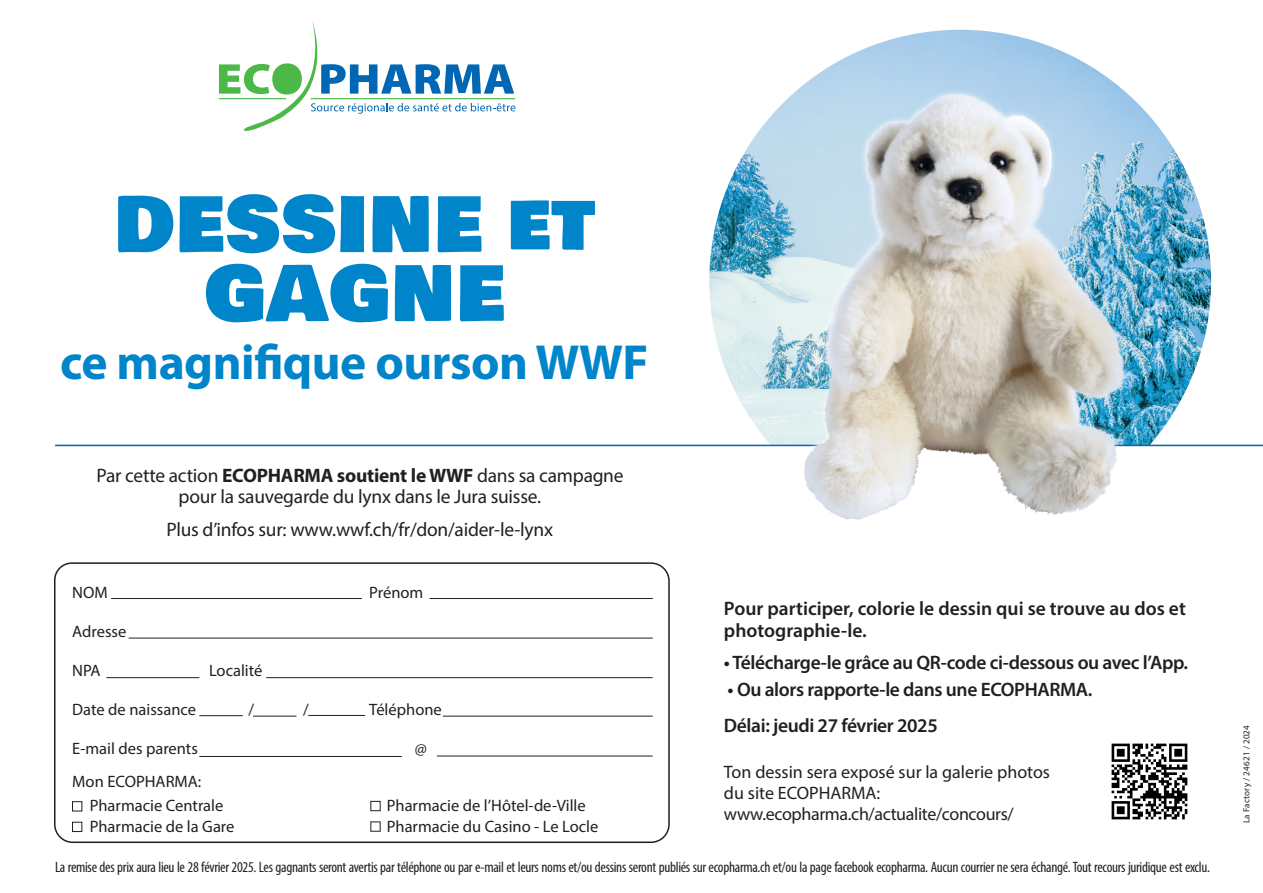
<style>
.page{position:relative;width:1263px;height:893px;background:#fff}
.page>*{position:absolute;margin:0;border:0;box-sizing:border-box;transform-origin:0 0}
.t1{font:75px/69px "Bowlby One SC";letter-spacing:.02em;color:#0084ca;text-align:center}
.t2{font:700 49.5px "Myriad Pro";letter-spacing:-.01em;color:#0084ca}
.t3{font:19.5px "Myriad Pro";letter-spacing:-.015em;color:#231f20}
.t4{font:600 19.5px "Myriad Pro";letter-spacing:-.02em;color:#231f20}
.t5{font:600 19.5px/22.5px "Myriad Pro";color:#231f20}
.t6{font:18px "Myriad Pro";color:#231f20}
.t7{font:18px "Myriad Pro";letter-spacing:-.02em;color:#231f20}
.t8{font:16.5px "Myriad Pro";color:#231f20}
.t9{font:condensed 15px "Myriad Pro";letter-spacing:-.02em;color:#231f20}
.TEXTE_COURANT{font:9px "Myriad Pro";letter-spacing:.02em;color:#231f20}
.s1{font-weight:700}
</style>
<div class="page">
<img style="left:709px;top:30px;width:502px;height:501px;border-radius:251px">
<div style="left:54px;top:562px;width:616px;height:281px;border:2px solid #231f20;border-radius:18px"></div>
<hr style="left:111px;top:598px;width:251px;height:1px;background:#231f20">
<hr style="left:430px;top:598px;width:223px;height:1px;background:#231f20">
<hr style="left:129px;top:638px;width:524px;height:1px;background:#231f20">
<hr style="left:106px;top:677px;width:93px;height:1px;background:#231f20">
<hr style="left:266px;top:677px;width:387px;height:1px;background:#231f20">
<hr style="left:443px;top:716px;width:210px;height:1px;background:#231f20">
<hr style="left:199px;top:715px;width:44px;height:1px;background:#231f20">
<hr style="left:253px;top:716px;width:43px;height:1px;background:#231f20">
<hr style="left:308px;top:715px;width:57px;height:1px;background:#231f20">
<div style="left:72px;top:801px;width:10px;height:10px;border:1px solid #231f20"></div>
<div style="left:72px;top:822px;width:10px;height:10px;border:1px solid #231f20"></div>
<div style="left:371px;top:801px;width:9px;height:10px;border:1px solid #231f20"></div>
<hr style="left:199px;top:756px;width:203px;height:1px;background:#231f20">
<hr style="left:437px;top:756px;width:216px;height:1px;background:#231f20">
<svg style="left:219px;top:22px;width:296px;height:109px"></svg>
<hr style="left:55px;top:445px;width:1208px;height:1px;background:#0166b3">
<img style="left:762px;top:61px;width:404px;height:470px">
<img style="left:1111px;top:743px;width:77px;height:77px">
<p class="t1" style="left:114px;top:192px;width:482px">DESSINE et<br>GAGNE</p>
<p class="t2" style="left:60px;top:330px;width:590px">ce magnifique ourson WWF</p>
<p class="t3" style="left:96px;top:463px;width:529px">Par cette action <span class="s1">ECOPHARMA soutient le WWF</span> dans sa campagne</p>
<p class="t3" style="left:179px;top:484px;width:364px">pour la sauvegarde du lynx dans le Jura suisse.</p>
<p class="t3" style="left:166px;top:517px;width:388px">Plus d’infos sur: www.wwf.ch/fr/don/aider-le-lynx</p>
<p class="t8" style="left:72px;top:582px;width:37px">NOM</p>
<p class="t8" style="left:369px;top:582px;width:55px">Prénom</p>
<p class="t8" style="left:72px;top:621px;width:56px">Adresse</p>
<p class="t8" style="left:72px;top:660px;width:30px">NPA</p>
<p class="t8" style="left:209px;top:660px;width:55px">Localité</p>
<p class="t8" style="left:72px;top:699px;width:125px">Date de naissance</p>
<p class="t8" style="left:249px;top:699px;width:7px">/</p>
<p class="t8" style="left:303px;top:699px;width:7px">/</p>
<p class="t8" style="left:369px;top:699px;width:74px">Téléphone</p>
<p class="t8" style="left:72px;top:738px;width:127px">E-mail des parents</p>
<p class="t8" style="left:415px;top:738px;width:14px">@</p>
<p class="t8" style="left:72px;top:771px;width:130px">Mon ECOPHARMA:</p>
<p class="t8" style="left:90px;top:795px;width:135px">Pharmacie Centrale</p>
<p class="t8" style="left:387px;top:795px;width:200px">Pharmacie de l’Hôtel-de-Ville</p>
<p class="t8" style="left:90px;top:816px;width:146px">Pharmacie de la Gare</p>
<p class="t8" style="left:387px;top:816px;width:213px">Pharmacie du Casino - Le Locle</p>
<p class="t9" style="left:55px;top:858px;width:1156px">La remise des prix aura lieu le 28 février 2025. Les gagnants seront avertis par téléphone ou par e-mail et leurs noms et/ou dessins seront publiés sur ecopharma.ch et/ou la page facebook ecopharma. Aucun courrier ne sera échangé. Tout recours juridique est exclu.</p>
<p class="t5" style="left:724px;top:597px;width:463px">Pour participer, colorie le dessin qui se trouve au dos et photographie-le.</p>
<p class="t4" style="left:724px;top:650px;width:466px">• Télécharge-le grâce au QR-code ci-dessous ou avec l’App.</p>
<p class="t4" style="left:728px;top:677px;width:366px">• Ou alors rapporte-le dans une ECOPHARMA.</p>
<p class="t4" style="left:724px;top:713px;width:215px">Délai: jeudi 27 février 2025</p>
<p class="t6" style="left:724px;top:761px;width:328px">Ton dessin sera exposé sur la galerie photos</p>
<p class="t6" style="left:724px;top:782px;width:158px">du site ECOPHARMA:</p>
<p class="t7" style="left:724px;top:803px;width:291px">www.ecopharma.ch/actualite/concours/</p>
<p class="TEXTE_COURANT" style="left:1241px;top:823px;width:99px;rotate:-90deg">La Factory / 24621 / 2024</p>
</div>
